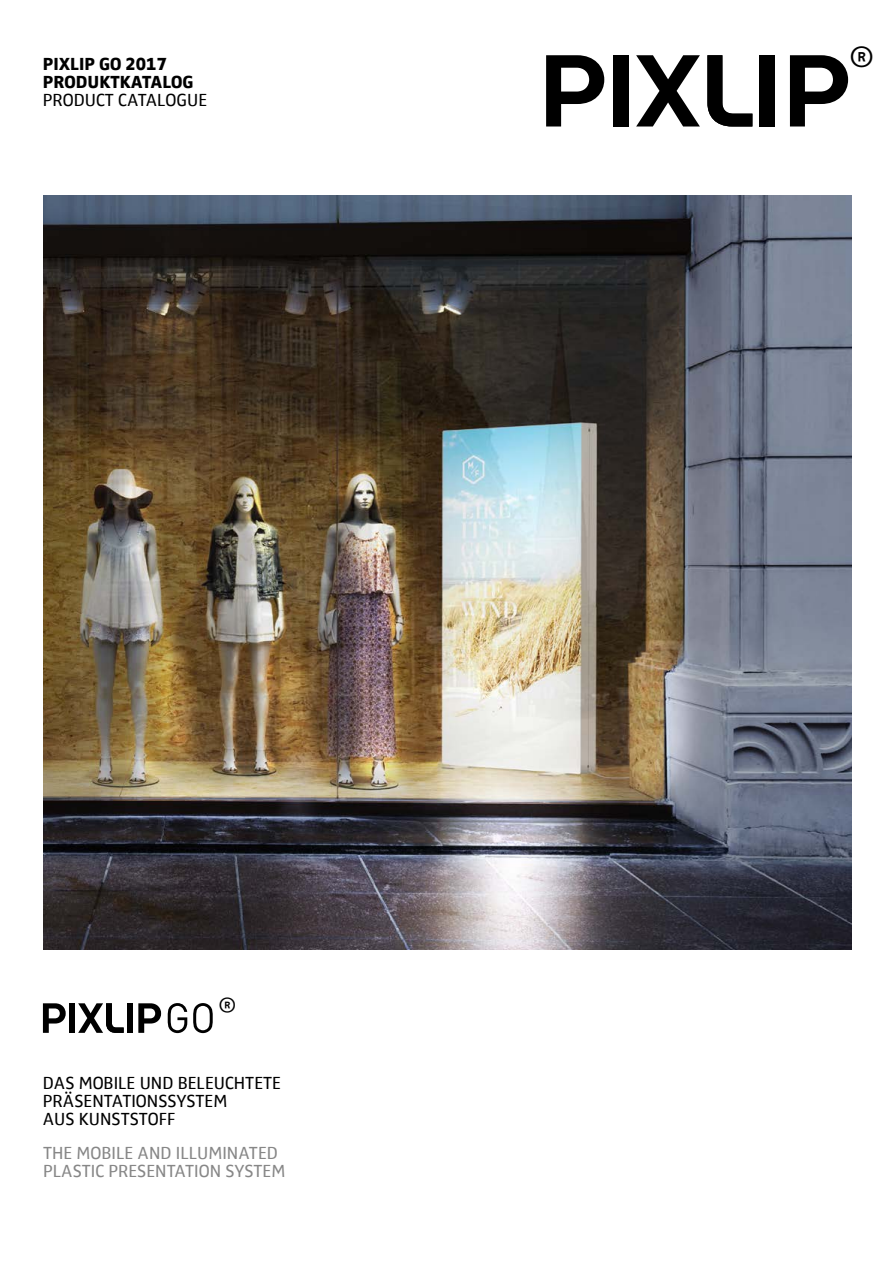
<style>
.page{position:relative;width:893px;height:1263px;background:#fff}
.page>*{position:absolute;margin:0;border:0;box-sizing:border-box;transform-origin:0 0}
.t1{font:37.5px "Zwo Offc";color:#000}
.t2{font:27px "Zwo Offc";color:#000}
.t3{font:18px/18px "Zwo Sc Offc";color:#000}
.t4{font:18px/18px "Zwo Sc Offc";color:#878787}
.t5{font:800 18px/18px "Zwo Sc Offc";color:#000}
.s1{font-family:"Zwo Offc"}
</style>
<div class="page">
<svg style="left:707px;top:55px;width:45px;height:71px"></svg>
<div style="left:614px;top:55px;width:15px;height:71px;background:#000"></div>
<svg style="left:546px;top:55px;width:58px;height:71px"></svg>
<svg style="left:636px;top:55px;width:64px;height:71px"></svg>
<div style="left:760px;top:55px;width:15px;height:71px;background:#000"></div>
<svg style="left:790px;top:55px;width:58px;height:71px"></svg>
<div style="left:69px;top:1003px;width:6px;height:30px;background:#000"></div>
<svg style="left:43px;top:1003px;width:23px;height:30px"></svg>
<svg style="left:78px;top:1003px;width:46px;height:30px"></svg>
<div style="left:127px;top:1003px;width:5px;height:30px;background:#000"></div>
<svg style="left:138px;top:1003px;width:23px;height:30px"></svg>
<svg style="left:168px;top:1003px;width:19px;height:30px"></svg>
<svg style="left:193px;top:1003px;width:20px;height:30px"></svg>
<img style="left:43px;top:196px;width:808px;height:753px">
<p class="t5" style="left:43px;top:56px;width:152px">PIXLIP GO <span class="s1">2017<br></span>PRODUKTKATALOG</p>
<p class="t3" style="left:43px;top:92px;width:166px">PRODUCT CATALOGUE</p>
<h2 class="t2" style="left:219px;top:990px;width:19px">®</h2>
<p class="t3" style="left:43px;top:1074px;width:240px">DAS MOBILE UND BELEUCHTETE<br>PRÄSENTATIONSSYSTEM<br>AUS KUNSTSTOFF</p>
<p class="t4" style="left:43px;top:1144px;width:244px">THE MOBILE AND ILLUMINATED<br>PLASTIC PRESENTATION SYSTEM</p>
<h1 class="t1" style="left:850px;top:36px;width:25px">®</h1>
</div>
